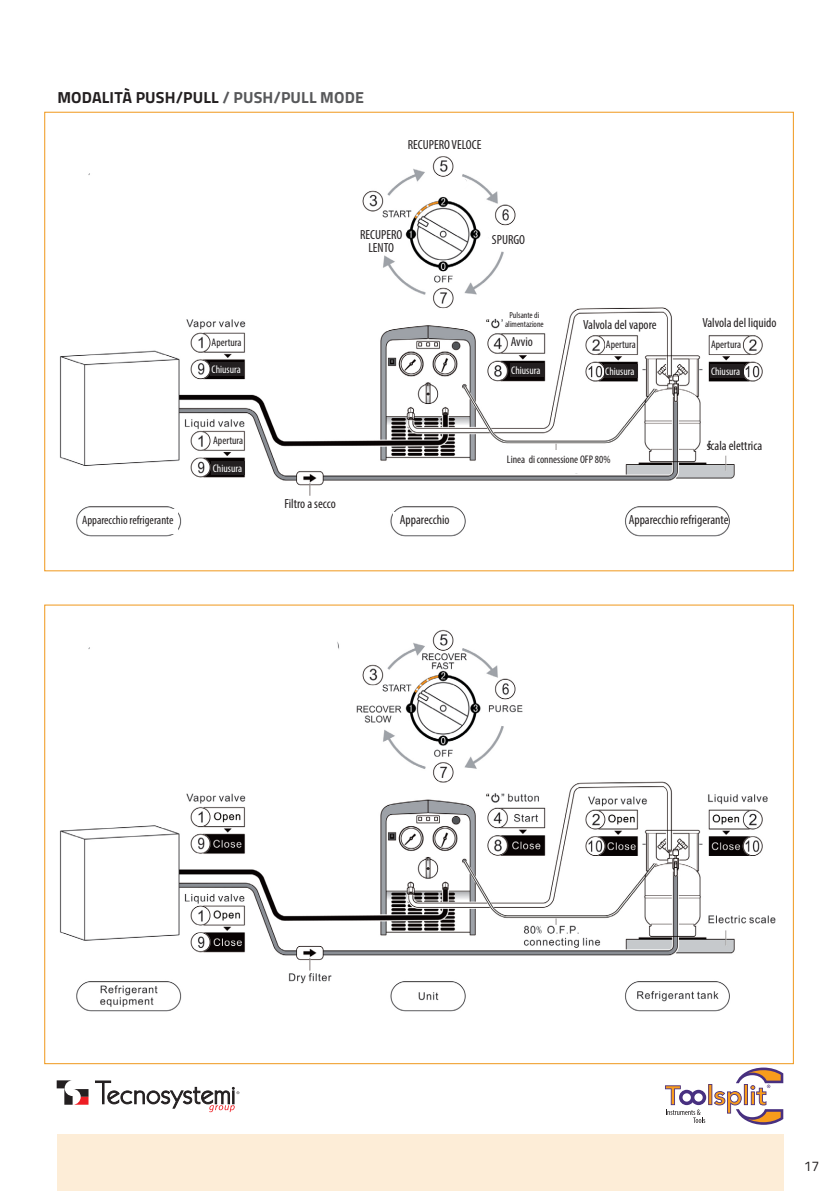
<style>
.page{position:relative;width:840px;height:1191px;background:#fff}
.page>*{position:absolute;margin:0;border:0;box-sizing:border-box;transform-origin:0 0}
.t1{font:700 16px "Titillium Web";letter-spacing:.01em;color:#231f20}
.t2{font:14px "Titillium Web";color:#231f20}
.t3{font:condensed 13.2px/13.2px "Myriad Pro";color:#231f20;text-align:center}
.t4{font:condensed 12.2px "Myriad Pro";color:#231f20}
.t5{font:condensed 11px "Myriad Pro";color:#231f20}
.t6{font:condensed 11px "Myriad Pro";color:#fff}
.t7{font:condensed 8.8px/8.8px "Myriad Pro";color:#231f20;text-align:center}
.s1{color:#57585a}
</style>
<div class="page">
<svg style="left:57px;top:1080px;width:31px;height:24px"></svg>
<svg style="left:95px;top:1080px;width:144px;height:32px"></svg>
<svg style="left:708px;top:1084px;width:4px;height:21px"></svg>
<svg style="left:714px;top:1067px;width:68px;height:57px"></svg>
<svg style="left:665px;top:1085px;width:40px;height:38px"></svg>
<div style="left:57px;top:1134px;width:725px;height:57px;background:#fdedd7"></div>
<img style="left:59px;top:156px;width:704px;height:381px">
<div style="left:632px;top:512px;width:91px;height:15px;background:#fff"></div>
<div style="left:392px;top:512px;width:65px;height:15px;background:#fff"></div>
<div style="left:93px;top:509px;width:84px;height:24px;background:#fff"></div>
<div style="left:506px;top:450px;width:95px;height:22px;background:#fff"></div>
<svg style="left:482px;top:227px;width:58px;height:21px"></svg>
<svg style="left:341px;top:226px;width:66px;height:27px"></svg>
<div style="left:706px;top:315px;width:67px;height:14px;background:#fff"></div>
<div style="left:710px;top:439px;width:68px;height:14px;background:#fff"></div>
<div style="left:578px;top:317px;width:77px;height:15px;background:#fff"></div>
<div style="left:503px;top:315px;width:46px;height:16px;background:#fff"></div>
<div style="left:210px;top:362px;width:34px;height:14px;background:#231f20"></div>
<div style="left:211px;top:461px;width:34px;height:13px;background:#231f20"></div>
<div style="left:510px;top:363px;width:33px;height:14px;background:#231f20"></div>
<div style="left:603px;top:364px;width:34px;height:14px;background:#231f20"></div>
<div style="left:709px;top:364px;width:33px;height:14px;background:#231f20"></div>
<div style="left:210px;top:335px;width:30px;height:16px;background:#fff"></div>
<div style="left:212px;top:433px;width:30px;height:16px;background:#fff"></div>
<div style="left:604px;top:338px;width:30px;height:15px;background:#fff"></div>
<div style="left:709px;top:338px;width:30px;height:15px;background:#fff"></div>
<div style="left:274px;top:496px;width:65px;height:15px;background:#fff"></div>
<div style="left:510px;top:338px;width:29px;height:11px;background:#fff"></div>
<svg style="left:420px;top:178px;width:48px;height:19px"></svg>
<svg style="left:307px;top:163px;width:48px;height:19px"></svg>
<img style="left:59px;top:629px;width:717px;height:383px">
<p class="t1" style="left:57px;top:85px;width:308px">MODALITÀ PUSH/PULL <span class="s1">/ PUSH/PULL MODE</span></p>
<p class="t3" style="left:407px;top:138px;width:75px">RECUPERO VELOCE</p>
<p class="t3" style="left:360px;top:227px;width:44px">RECUPERO<br>LENTO</p>
<p class="t3" style="left:491px;top:232px;width:35px">SPURGO</p>
<p class="t7" style="left:505px;top:311px;width:40px">Pulsante di alimentazione</p>
<p class="t3" style="left:582px;top:318px;width:75px">Valvola del vapore</p>
<p class="t3" style="left:702px;top:316px;width:76px">Valvola del liquido</p>
<p class="t5" style="left:211px;top:336px;width:31px">Apertura</p>
<p class="t3" style="left:510px;top:335px;width:24px">Avvio</p>
<p class="t5" style="left:605px;top:338px;width:31px">Apertura</p>
<p class="t5" style="left:710px;top:338px;width:31px">Apertura</p>
<p class="t6" style="left:211px;top:362px;width:31px">Chiusura</p>
<p class="t6" style="left:511px;top:364px;width:31px">Chiusura</p>
<p class="t6" style="left:605px;top:365px;width:31px">Chiusura</p>
<p class="t6" style="left:710px;top:365px;width:31px">Chiusura</p>
<p class="t5" style="left:213px;top:434px;width:31px">Apertura</p>
<p class="t3" style="left:706px;top:439px;width:57px">scala elettrica</p>
<p class="t6" style="left:213px;top:461px;width:31px">Chiusura</p>
<p class="t5" style="left:506px;top:452px;width:105px">Linea di connessione OFP 80%</p>
<p class="t3" style="left:284px;top:497px;width:53px">Filtro a secco</p>
<p class="t4" style="left:82px;top:512px;width:93px">Apparecchio refrigerante</p>
<p class="t3" style="left:399px;top:513px;width:51px">Apparecchio</p>
<p class="t3" style="left:628px;top:513px;width:101px">Apparecchio refrigerante</p>
<p class="t2" style="left:803px;top:1156px;width:17px">17</p>
</div>
